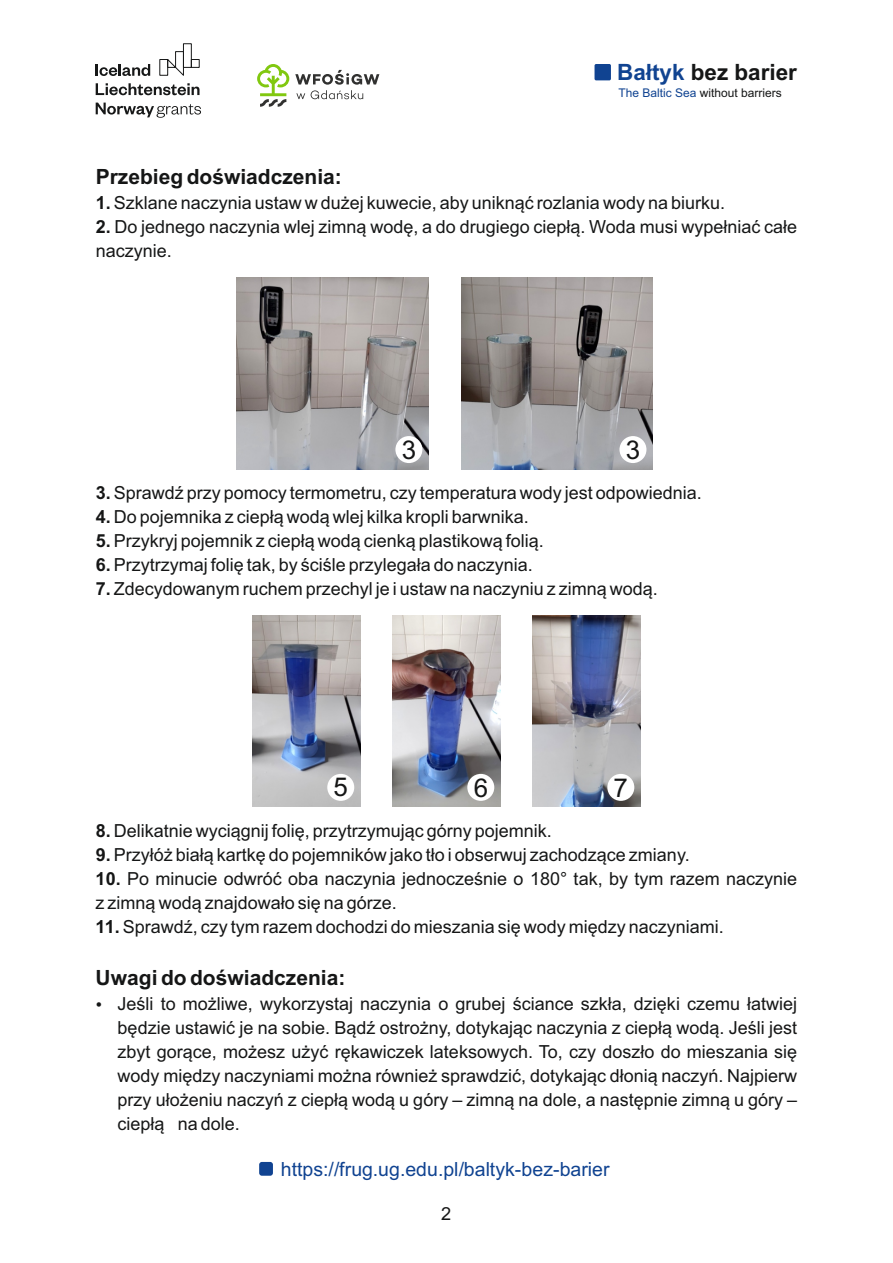
<style>
.page{position:relative;width:893px;height:1263px;background:#fff}
.page>*{position:absolute;margin:0;border:0;box-sizing:border-box;transform-origin:0 0}
.t1{font:25.95px "Arial";color:#151616}
.t2{font:700 22.5px "Arial";color:#151616}
.t3{font:700 21px "Arial";color:#151616}
.t4{font:19.5px "Arial";color:#104391}
.t5{font:18px/24.2px "Arial";color:#151616}
.t6{font:12px "Arial";color:#151616}
.s1{color:#104391}
.s2{font-weight:700}
</style>
<div class="page">
<div style="left:183px;top:43px;width:9px;height:25px;border:1px solid #171818"></div>
<svg style="left:96px;top:51px;width:104px;height:44px"></svg>
<svg style="left:96px;top:103px;width:105px;height:15px"></svg>
<svg style="left:257px;top:64px;width:32px;height:43px"></svg>
<svg style="left:295px;top:70px;width:84px;height:29px"></svg>
<div style="left:594px;top:64px;width:17px;height:16px;background:#104391;border-radius:2px"></div>
<div style="left:259px;top:1162px;width:14px;height:14px;background:#104391;border-radius:3px"></div>
<img style="left:237px;top:278px;width:191px;height:191px">
<img style="left:461px;top:278px;width:191px;height:191px">
<div style="left:395px;top:436px;width:27px;height:27px;background:#fff;border-radius:50%"></div>
<div style="left:619px;top:436px;width:27px;height:27px;background:#fff;border-radius:50%"></div>
<img style="left:393px;top:615px;width:107px;height:192px">
<img style="left:253px;top:615px;width:107px;height:192px">
<img style="left:533px;top:615px;width:107px;height:192px">
<div style="left:607px;top:774px;width:27px;height:27px;background:#fff;border-radius:50%"></div>
<div style="left:327px;top:774px;width:27px;height:27px;background:#fff;border-radius:50%"></div>
<div style="left:467px;top:774px;width:27px;height:27px;background:#fff;border-radius:50%"></div>
<p class="t2" style="left:617px;top:64px;width:181px"><span class="s1">Bałtyk</span> bez barier</p>
<p class="t6" style="left:619px;top:89px;width:165px"><span class="s1">The Baltic Sea</span> without barriers</p>
<p class="t3" style="left:96px;top:169px;width:248px">Przebieg doświadczenia:</p>
<p class="t5" style="left:96px;top:192px;width:631px"><span class="s2">1.</span> Szklane naczynia ustaw w dużej kuwecie, aby uniknąć rozlania wody na biurku.</p>
<p class="t5" style="left:96px;top:216px;width:703px"><span class="s2">2.</span> Do jednego naczynia wlej zimną wodę, a do drugiego ciepłą. Woda musi wypełniać całe naczynie.</p>
<h1 class="t1" style="left:402px;top:440px;width:16px">3</h1>
<h1 class="t1" style="left:626px;top:440px;width:16px">3</h1>
<p class="t5" style="left:96px;top:482px;width:608px"><span class="s2">3.</span> Sprawdź przy pomocy termometru, czy temperatura wody jest odpowiednia.</p>
<p class="t5" style="left:96px;top:506px;width:435px"><span class="s2">4.</span> Do pojemnika z ciepłą wodą wlej kilka kropli barwnika.</p>
<p class="t5" style="left:96px;top:530px;width:450px"><span class="s2">5.</span> Przykryj pojemnik z ciepłą wodą cienką plastikową folią.</p>
<p class="t5" style="left:96px;top:554px;width:439px"><span class="s2">6.</span> Przytrzymaj folię tak, by ściśle przylegała do naczynia.</p>
<p class="t5" style="left:96px;top:578px;width:564px"><span class="s2">7.</span> Zdecydowanym ruchem przechyl je i ustaw na naczyniu z zimną wodą.</p>
<h1 class="t1" style="left:334px;top:777px;width:16px">5</h1>
<h1 class="t1" style="left:474px;top:778px;width:16px">6</h1>
<h1 class="t1" style="left:614px;top:778px;width:16px">7</h1>
<p class="t5" style="left:96px;top:820px;width:458px"><span class="s2">8.</span> Delikatnie wyciągnij folię, przytrzymując górny pojemnik.</p>
<p class="t5" style="left:96px;top:844px;width:595px"><span class="s2">9.</span> Przyłóż białą kartkę do pojemników jako tło i obserwuj zachodzące zmiany.</p>
<p class="t5" style="left:96px;top:868px;width:703px"><span class="s2">10.</span> Po minucie odwróć oba naczynia jednocześnie o 180° tak, by tym razem naczynie z zimną wodą znajdowało się na górze.</p>
<p class="t5" style="left:96px;top:916px;width:630px"><span class="s2">11.</span> Sprawdź, czy tym razem dochodzi do mieszania się wody między naczyniami.</p>
<p class="t3" style="left:96px;top:969px;width:251px">Uwagi do doświadczenia:</p>
<p class="t5" style="left:118px;top:993px;width:681px;text-align:justify;text-indent:-22px">• Jeśli to możliwe, wykorzystaj naczynia o grubej ściance szkła, dzięki czemu łatwiej będzie ustawić je na sobie. Bądź ostrożny, dotykając naczynia z ciepłą wodą. Jeśli jest zbyt gorące, możesz użyć rękawiczek lateksowych. To, czy doszło do mieszania się wody między naczyniami można również sprawdzić, dotykając dłonią naczyń. Najpierw przy ułożeniu naczyń z ciepłą wodą u góry – zimną na dole, a następnie zimną u góry – ciepłą na dole.</p>
<p class="t4" style="left:281px;top:1162px;width:330px">https://frug.ug.edu.pl/baltyk-bez-barier</p>
<p class="t5" style="left:441px;top:1203px;width:12px">2</p>
</div>
